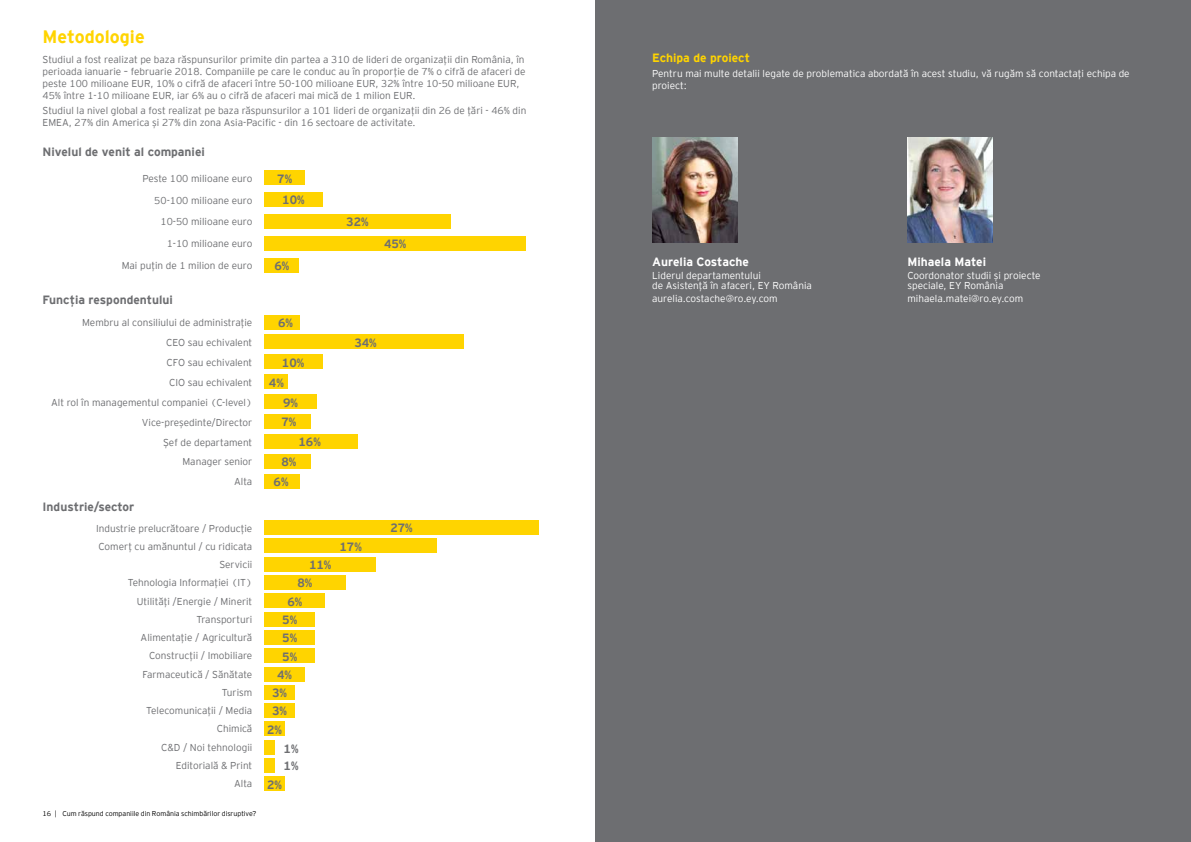
<style>
.page{position:relative;width:1191px;height:842px;background:#fff}
.page>*{position:absolute;margin:0;border:0;box-sizing:border-box;transform-origin:0 0}
.t1{font:700 18px "EY Interstate";color:#ffd400}
.t2{font:700 12px "EY Interstate";color:#6d6e71}
.t3{font:700 12px "EY Interstate";color:#fff}
.t4{font:700 12px "EY Interstate";color:#ffd400}
.t5{font:300 10px/12px "EY Interstate";color:#6d6e71}
.t6{font:300 10px/10px "EY Interstate";color:#fff}
.t7{font:300 7px "EY Interstate";color:#000}
.s1{font-weight:700;font-size:12px}
</style>
<div class="page">
<div style="left:264px;top:171px;width:41px;height:14px;background:#ffd400"></div>
<div style="left:264px;top:192px;width:58px;height:15px;background:#ffd400"></div>
<div style="left:264px;top:214px;width:186px;height:14px;background:#ffd400"></div>
<div style="left:264px;top:236px;width:262px;height:14px;background:#ffd400"></div>
<div style="left:264px;top:258px;width:35px;height:14px;background:#ffd400"></div>
<div style="left:264px;top:315px;width:35px;height:14px;background:#ffd400"></div>
<div style="left:264px;top:335px;width:199px;height:14px;background:#ffd400"></div>
<div style="left:264px;top:355px;width:59px;height:14px;background:#ffd400"></div>
<div style="left:264px;top:375px;width:24px;height:14px;background:#ffd400"></div>
<div style="left:264px;top:434px;width:94px;height:15px;background:#ffd400"></div>
<div style="left:264px;top:395px;width:53px;height:14px;background:#ffd400"></div>
<div style="left:264px;top:454px;width:47px;height:14px;background:#ffd400"></div>
<div style="left:264px;top:414px;width:47px;height:15px;background:#ffd400"></div>
<div style="left:264px;top:474px;width:35px;height:14px;background:#ffd400"></div>
<div style="left:264px;top:521px;width:275px;height:14px;background:#ffd400"></div>
<div style="left:264px;top:539px;width:173px;height:14px;background:#ffd400"></div>
<div style="left:264px;top:557px;width:112px;height:14px;background:#ffd400"></div>
<div style="left:264px;top:575px;width:82px;height:15px;background:#ffd400"></div>
<div style="left:264px;top:630px;width:51px;height:14px;background:#ffd400"></div>
<div style="left:264px;top:594px;width:61px;height:14px;background:#ffd400"></div>
<div style="left:264px;top:649px;width:51px;height:14px;background:#ffd400"></div>
<div style="left:264px;top:612px;width:51px;height:14px;background:#ffd400"></div>
<div style="left:264px;top:667px;width:41px;height:14px;background:#ffd400"></div>
<div style="left:264px;top:685px;width:31px;height:14px;background:#ffd400"></div>
<div style="left:264px;top:703px;width:31px;height:15px;background:#ffd400"></div>
<div style="left:264px;top:722px;width:21px;height:14px;background:#ffd400"></div>
<div style="left:264px;top:777px;width:21px;height:14px;background:#ffd400"></div>
<div style="left:264px;top:740px;width:10px;height:14px;background:#ffd400"></div>
<div style="left:264px;top:758px;width:10px;height:15px;background:#ffd400"></div>
<div style="left:595px;top:0;width:596px;height:842px;background:#6d6e71"></div>
<img style="left:652px;top:137px;width:85px;height:105px">
<img style="left:907px;top:137px;width:85px;height:105px">
<h1 class="t1" style="left:43px;top:23px;width:104px">Metodologie</h1>
<p class="t5" style="left:43px;top:53px;width:484px">Studiul a fost realizat pe baza răspunsurilor primite din partea a 310 de lideri de organizații din România, în perioada ianuarie – februarie 2018. Companiile pe care le conduc au în proporție de 7% o cifră de afaceri de peste 100 milioane EUR, 10% o cifră de afaceri între 50-100 milioane EUR, 32% între 10-50 milioane EUR, 45% între 1-10 milioane EUR, iar 6% au o cifră de afaceri mai mică de 1 milion EUR.</p>
<p class="t5" style="left:43px;top:104px;width:485px">Studiul la nivel global a fost realizat pe baza răspunsurilor a 101 lideri de organizații din 26 de țări - 46% din<br>EMEA, 27% din America și 27% din zona Asia-Pacific - din 16 sectoare de activitate.</p>
<p class="t2" style="left:43px;top:143px;width:164px">Nivelul de venit al companiei</p>
<p class="t5" style="left:142px;top:172px;width:111px">Peste 100 milioane euro</p>
<p class="t2" style="left:277px;top:170px;width:16px">7%</p>
<p class="t5" style="left:154px;top:193px;width:100px">50-100 milioane euro</p>
<p class="t2" style="left:282px;top:191px;width:24px">10%</p>
<p class="t5" style="left:160px;top:215px;width:93px">10-50 milioane euro</p>
<p class="t2" style="left:346px;top:213px;width:24px">32%</p>
<p class="t5" style="left:167px;top:237px;width:87px">1-10 milioane euro</p>
<p class="t2" style="left:384px;top:235px;width:24px">45%</p>
<p class="t5" style="left:122px;top:259px;width:132px">Mai puțin de 1 milion de euro</p>
<p class="t2" style="left:274px;top:257px;width:16px">6%</p>
<p class="t2" style="left:43px;top:292px;width:132px">Funcția respondentului</p>
<p class="t5" style="left:82px;top:316px;width:172px">Membru al consiliului de administrație</p>
<p class="t2" style="left:278px;top:314px;width:16px">6%</p>
<p class="t5" style="left:166px;top:336px;width:88px">CEO sau echivalent</p>
<p class="t2" style="left:354px;top:334px;width:24px">34%</p>
<p class="t5" style="left:166px;top:356px;width:87px">CFO sau echivalent</p>
<p class="t2" style="left:282px;top:354px;width:24px">10%</p>
<p class="t5" style="left:169px;top:376px;width:85px">CIO sau echivalent</p>
<p class="t2" style="left:269px;top:374px;width:16px">4%</p>
<p class="t5" style="left:51px;top:395px;width:203px">Alt rol în managementul companiei (C-level)</p>
<p class="t2" style="left:283px;top:394px;width:16px">9%</p>
<p class="t5" style="left:142px;top:415px;width:112px">Vice-președinte/Director</p>
<p class="t2" style="left:281px;top:413px;width:16px">7%</p>
<p class="t5" style="left:163px;top:435px;width:91px">Șef de departament</p>
<p class="t2" style="left:298px;top:433px;width:24px">16%</p>
<p class="t5" style="left:182px;top:455px;width:71px">Manager senior</p>
<p class="t2" style="left:281px;top:453px;width:16px">8%</p>
<p class="t5" style="left:234px;top:475px;width:20px">Alta</p>
<p class="t2" style="left:273px;top:473px;width:16px">6%</p>
<p class="t5" style="left:96px;top:522px;width:158px">Industrie prelucrătoare / Producție</p>
<p class="t2" style="left:390px;top:520px;width:24px">27%</p>
<p class="t5" style="left:98px;top:540px;width:155px">Comerț cu amănuntul / cu ridicata</p>
<p class="t2" style="left:339px;top:538px;width:24px">17%</p>
<p class="t5" style="left:219px;top:558px;width:35px">Servicii</p>
<p class="t2" style="left:309px;top:556px;width:24px">11%</p>
<p class="t5" style="left:128px;top:576px;width:126px">Tehnologia Informației (IT)</p>
<p class="t2" style="left:297px;top:574px;width:16px">8%</p>
<p class="t2" style="left:43px;top:498px;width:93px">Industrie/sector</p>
<p class="t5" style="left:137px;top:594px;width:117px">Utilități /Energie / Minerit</p>
<p class="t2" style="left:287px;top:593px;width:16px">6%</p>
<p class="t5" style="left:196px;top:613px;width:57px">Transporturi</p>
<p class="t2" style="left:282px;top:611px;width:16px">5%</p>
<p class="t5" style="left:141px;top:631px;width:113px">Alimentație / Agricultură</p>
<p class="t2" style="left:282px;top:629px;width:16px">5%</p>
<p class="t5" style="left:149px;top:649px;width:105px">Construcții / Imobiliare</p>
<p class="t2" style="left:282px;top:648px;width:16px">5%</p>
<p class="t5" style="left:142px;top:667px;width:111px">Farmaceutică / Sănătate</p>
<p class="t2" style="left:277px;top:666px;width:16px">4%</p>
<p class="t5" style="left:222px;top:686px;width:32px">Turism</p>
<p class="t2" style="left:272px;top:684px;width:16px">3%</p>
<p class="t5" style="left:146px;top:704px;width:108px">Telecomunicații / Media</p>
<p class="t2" style="left:272px;top:702px;width:16px">3%</p>
<p class="t5" style="left:217px;top:722px;width:67px">Chimică <span class="s1">2%</span></p>
<p class="t5" style="left:161px;top:740px;width:93px">C&amp;D / Noi tehnologii</p>
<p class="t2" style="left:283px;top:740px;width:16px">1%</p>
<p class="t5" style="left:176px;top:759px;width:78px">Editorială &amp; Print</p>
<p class="t2" style="left:283px;top:757px;width:16px">1%</p>
<p class="t5" style="left:234px;top:777px;width:49px">Alta <span class="s1">2%</span></p>
<p class="t7" style="left:43px;top:809px;width:215px">16 | Cum răspund companiile din România schimbărilor disruptive?</p>
<p class="t4" style="left:652px;top:49px;width:99px">Echipa de proiect</p>
<p class="t6" style="left:652px;top:67px;width:479px;line-height:12px">Pentru mai multe detalii legate de problematica abordată în acest studiu, vă rugăm să contactați echipa de proiect:</p>
<p class="t3" style="left:652px;top:253px;width:98px">Aurelia Costache</p>
<p class="t6" style="left:652px;top:270px;width:161px">Liderul departamentului<br>de Asistență în afaceri, EY România</p>
<p class="t6" style="left:652px;top:293px;width:127px">aurelia.costache@ro.ey.com</p>
<p class="t3" style="left:907px;top:253px;width:80px">Mihaela Matei</p>
<p class="t6" style="left:907px;top:270px;width:135px">Coordonator studii și proiecte speciale, EY România</p>
<p class="t6" style="left:907px;top:293px;width:117px">mihaela.matei@ro.ey.com</p>
</div>
